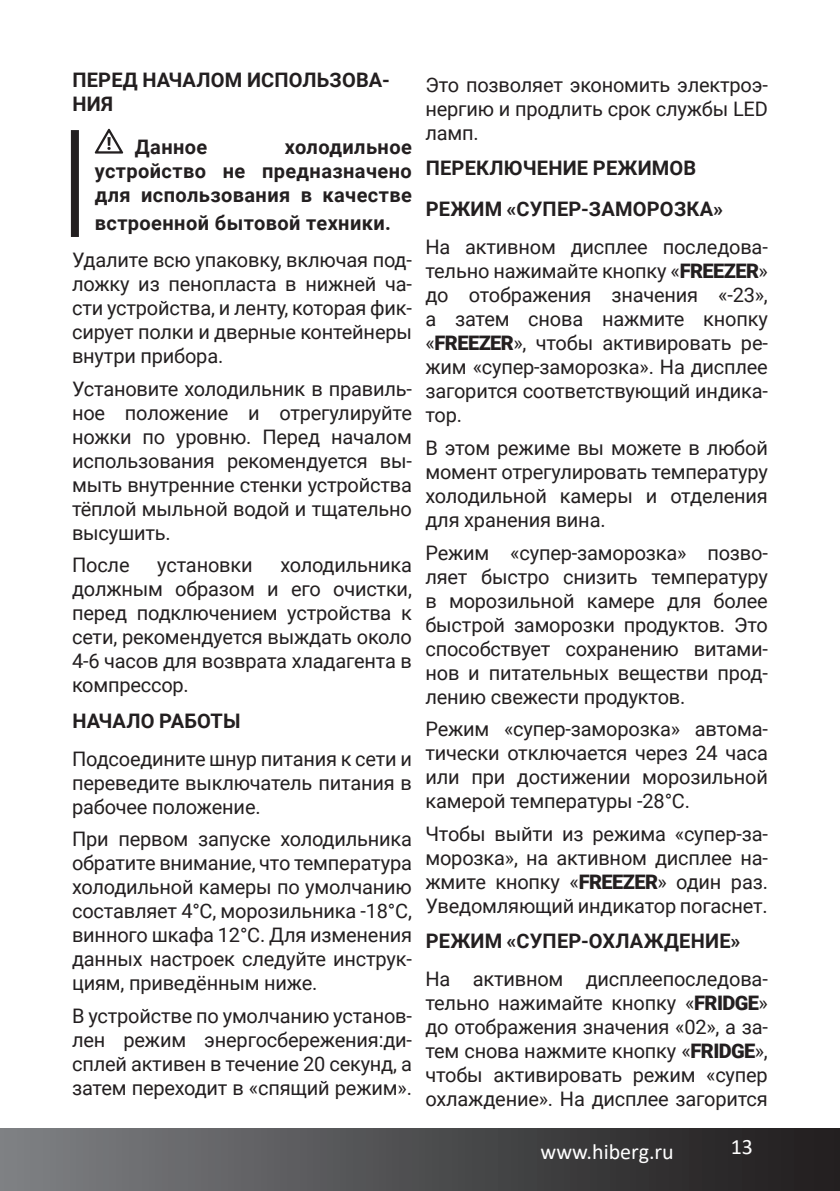
<style>
.page{position:relative;width:840px;height:1191px;background:#fff}
.page>*{position:absolute;margin:0;border:0;box-sizing:border-box;transform-origin:0 0}
.t1{font:22px "Calibri";color:#fff}
.t2{font:20px/24px "Roboto";letter-spacing:-.01em;color:#231f20;text-align:justify}
.Зоголовок_совсем_мал{font:700 20px/24px "Roboto";letter-spacing:.01em;color:#231f20}
.s1{font-weight:900}
</style>
<div class="page">
<div style="left:0;top:1128px;width:839px;height:63px;background:linear-gradient(to right,#7e8184,#1e1b1c)"></div>
<div style="left:71px;top:130px;width:8px;height:107px;background:#231f20"></div>
<svg style="left:94px;top:129px;width:29px;height:25px"></svg>
<p class="Зоголовок_совсем_мал" style="left:72px;top:67px;width:319px">ПЕРЕД НАЧАЛОМ ИСПОЛЬЗОВА-<br>НИЯ</p>
<p class="Зоголовок_совсем_мал" style="left:135px;top:134px;width:74px">Данное</p>
<p class="Зоголовок_совсем_мал" style="left:95px;top:134px;width:318px;text-align:justify;text-indent:190px">холодильное устройство не предназначено для использования в качестве</p>
<p class="Зоголовок_совсем_мал" style="left:95px;top:210px;width:297px">встроенной бытовой техники.</p>
<p class="t2" style="left:72px;top:247px;width:341px">Удалите всю упаковку, включая под&shy;ложку из пенопласта в нижней ча&shy;сти устройства, и ленту, которая фик&shy;сирует полки и дверные контейнеры внутри прибора.</p>
<p class="t2" style="left:72px;top:376px;width:341px">Установите холодильник в правиль&shy;ное положение и отрегулируйте ножки по уровню. Перед началом использования рекомендуется вы&shy;мыть внутренние стенки устройства тёплой мыльной водой и тщательно высушить.</p>
<p class="t2" style="left:72px;top:552px;width:59px">После</p>
<p class="t2" style="left:157px;top:552px;width:97px">установки</p>
<p class="t2" style="left:72px;top:552px;width:341px;text-indent:208px">холодильника должным образом и его очистки, перед подключением устройства к сети, рекомендуется выждать около 4-6 часов для возврата хладагента в компрессор.</p>
<p class="Зоголовок_совсем_мал" style="left:72px;top:708px;width:170px">НАЧАЛО РАБОТЫ</p>
<p class="t2" style="left:72px;top:746px;width:341px">Подсоедините шнур питания к сети и переведите выключатель питания в рабочее положение.</p>
<p class="t2" style="left:72px;top:826px;width:341px">При первом запуске холодильника обратите внимание, что температура холодильной камеры по умолчанию составляет 4°С, морозильника -18°С, винного шкафа 12°С. Для изменения данных настроек следуйте инструк&shy;циям, приведённым ниже.</p>
<p class="t2" style="left:72px;top:1003px;width:341px">В устройстве по умолчанию установ&shy;лен режим энергосбережения:ди&shy;сплей активен в течение 20 секунд, а затем переходит в «спящий режим».</p>
<p class="t2" style="left:425px;top:72px;width:344px">Это позволяет экономить электроэ&shy;нергию и продлить срок службы LED ламп.</p>
<p class="Зоголовок_совсем_мал" style="left:425px;top:155px;width:272px">ПЕРЕКЛЮЧЕНИЕ РЕЖИМОВ</p>
<p class="Зоголовок_совсем_мал" style="left:425px;top:196px;width:298px">РЕЖИМ «СУПЕР-ЗАМОРОЗКА»</p>
<p class="t2" style="left:425px;top:234px;width:344px">На активном дисплее последова&shy;тельно нажимайте кнопку «<span class="s1">FREEZER</span>» до отображения значения «-23», а затем снова нажмите кнопку «<span class="s1">FREEZER</span>», чтобы активировать ре&shy;жим «супер-заморозка». На дисплее загорится соответствующий индика&shy;тор.</p>
<p class="t2" style="left:425px;top:435px;width:344px">В этом режиме вы можете в любой момент отрегулировать температуру холодильной камеры и отделения для хранения вина.</p>
<p class="t2" style="left:425px;top:539px;width:344px">Режим «супер-заморозка» позво&shy;ляет быстро снизить температуру в морозильной камере для более быстрой заморозки продуктов. Это способствует сохранению витами&shy;нов и питательных веществи прод&shy;лению свежести продуктов.</p>
<p class="t2" style="left:425px;top:716px;width:344px">Режим «супер-заморозка» автома&shy;тически отключается через 24 часа или при достижении морозильной камерой температуры -28°C.</p>
<p class="t2" style="left:425px;top:821px;width:344px">Чтобы выйти из режима «супер-за&shy;морозка», на активном дисплее на&shy;жмите кнопку «<span class="s1">FREEZER</span>» один раз.<br>Уведомляющий индикатор погаснет.</p>
<p class="Зоголовок_совсем_мал" style="left:425px;top:928px;width:316px">РЕЖИМ «СУПЕР-ОХЛАЖДЕНИЕ»</p>
<p class="t2" style="left:425px;top:966px;width:344px">На активном дисплеепоследова&shy;тельно нажимайте кнопку «<span class="s1">FRIDGE</span>» до отображения значения «02», а за&shy;тем снова нажмите кнопку «<span class="s1">FRIDGE</span>», чтобы активировать режим «супер охлаждение». На дисплее загорится</p>
<p class="t1" style="left:540px;top:1136px;width:135px">www.hiberg.ru</p>
<p class="t1" style="left:730px;top:1131px;width:24px">13</p>
</div>
